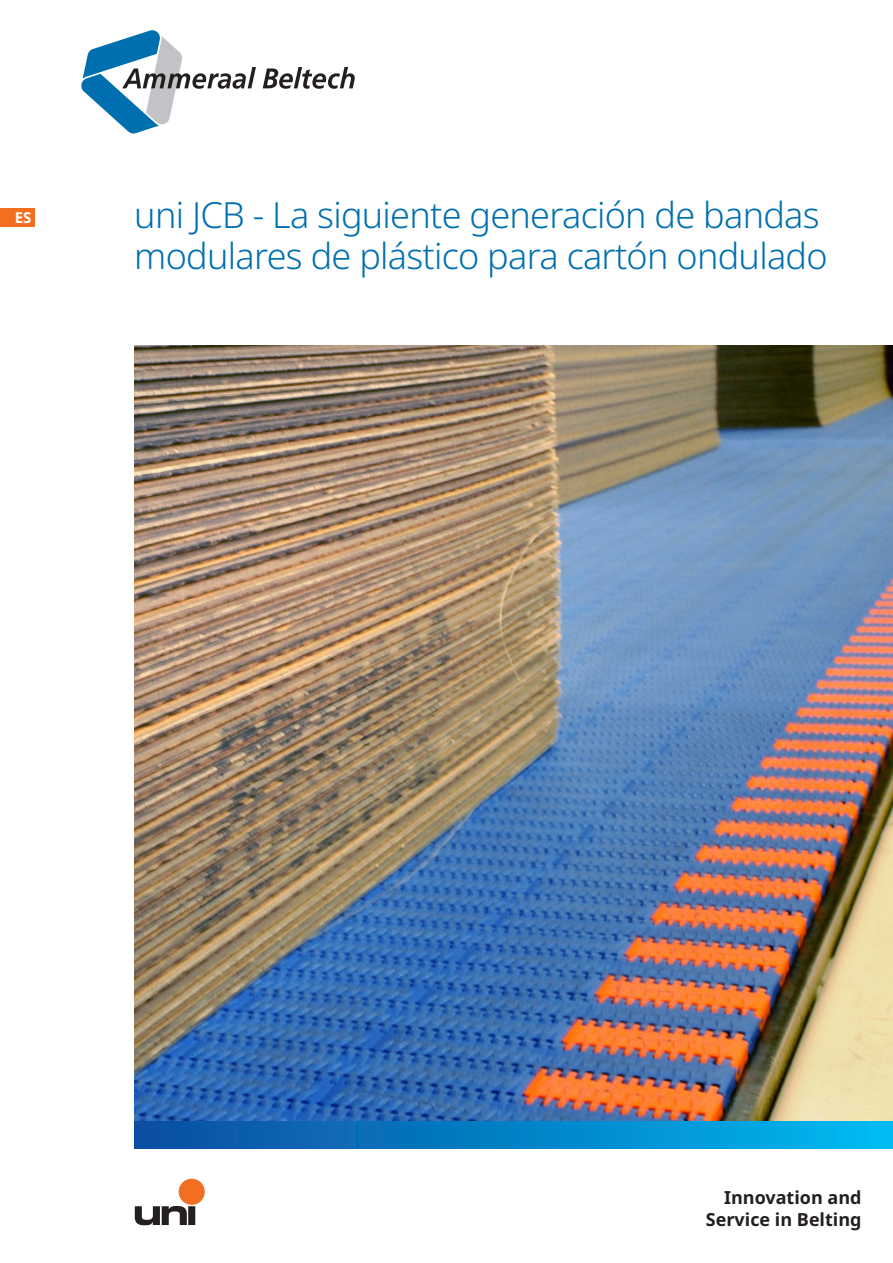
<style>
.page{position:relative;width:893px;height:1263px;background:#fff}
.page>*{position:absolute;margin:0;border:0;box-sizing:border-box;transform-origin:0 0}
.t1{font:300 36px/40.5px "Noto Sans";letter-spacing:-.02em;color:#006faf}
.t2{font:700 18px/21.6px "Noto Sans";color:#231f20;text-align:right}
.t3{font:700 15px "Noto Sans";color:#fff}
</style>
<div class="page">
<div style="left:135px;top:1121px;width:758px;height:27px;background:linear-gradient(to right,#0c4c9f,#00b9f1)"></div>
<div style="left:0;top:208px;width:34px;height:18px;background:#f36e21"></div>
<svg style="left:81px;top:30px;width:274px;height:103px"></svg>
<svg style="left:135px;top:1206px;width:60px;height:19px"></svg>
<div style="left:179px;top:1179px;width:26px;height:26px;background:#f36e21;border-radius:50%"></div>
<img style="left:135px;top:345px;width:758px;height:776px">
<p class="t3" style="left:15px;top:207px;width:18px">ES</p>
<p class="t1" style="left:134px;top:196px;width:695px">uni JCB - La siguiente generación de bandas modulares de plástico para cartón ondulado</p>
<p class="t2" style="left:706px;top:1187px;width:157px">Innovation and<br>Service in Belting</p>
</div>
